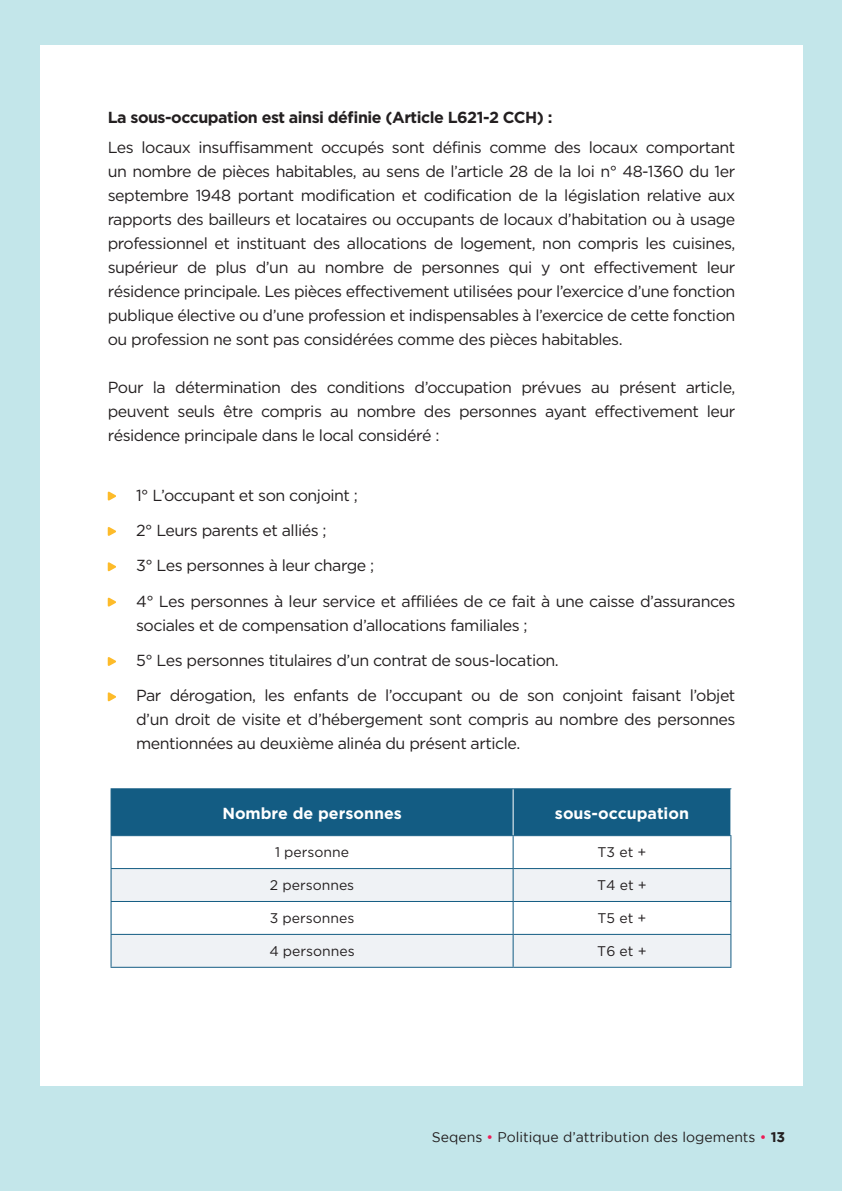
<style>
.page{position:relative;width:842px;height:1191px;background:#c3e6ea}
.page>*{position:absolute;margin:0;border:0;box-sizing:border-box;transform-origin:0 0}
.t1{font:16px/24px "Gotham";letter-spacing:-.03em;color:#231f20;text-align:justify}
.t2{font:700 16px "Gotham";letter-spacing:-.03em;color:#231f20}
.t3{font:700 16px "Gotham";color:#fff}
.t4{font:14px "Gotham";color:#231f20}
.t5{font:14px "Gotham";color:#231f20}
.s1{color:#ed1b56}
.s2{font-weight:700}
</style>
<div class="page">
<div style="left:40px;top:45px;width:762px;height:1041px;background:#fff"></div>
<svg style="left:108px;top:491px;width:8px;height:10px"></svg>
<svg style="left:108px;top:527px;width:8px;height:9px"></svg>
<svg style="left:108px;top:562px;width:8px;height:9px"></svg>
<svg style="left:108px;top:597px;width:8px;height:10px"></svg>
<svg style="left:108px;top:657px;width:8px;height:9px"></svg>
<svg style="left:108px;top:692px;width:8px;height:9px"></svg>
<div style="left:112px;top:789px;width:618px;height:46px;background:#135c83"></div>
<svg style="left:112px;top:836px;width:618px;height:32px"></svg>
<svg style="left:112px;top:869px;width:618px;height:97px;fill:#eff2f5"></svg>
<hr style="left:111px;top:788px;width:402px;height:1px;background:#135c83">
<hr style="left:111px;top:789px;width:1px;height:46px;background:#135c83">
<hr style="left:513px;top:788px;width:218px;height:1px;background:#135c83">
<hr style="left:111px;top:835px;width:402px;height:1px;background:#135c83">
<hr style="left:111px;top:836px;width:1px;height:32px;background:#135c83">
<hr style="left:513px;top:835px;width:218px;height:1px;background:#135c83">
<hr style="left:513px;top:836px;width:1px;height:32px;background:#135c83">
<hr style="left:730px;top:836px;width:1px;height:32px;background:#135c83">
<hr style="left:111px;top:868px;width:402px;height:1px;background:#135c83">
<hr style="left:111px;top:869px;width:1px;height:32px;background:#135c83">
<hr style="left:513px;top:868px;width:218px;height:1px;background:#135c83">
<hr style="left:513px;top:869px;width:1px;height:32px;background:#135c83">
<hr style="left:730px;top:869px;width:1px;height:32px;background:#135c83">
<hr style="left:111px;top:901px;width:402px;height:1px;background:#135c83">
<hr style="left:111px;top:902px;width:1px;height:32px;background:#135c83">
<hr style="left:513px;top:901px;width:218px;height:1px;background:#135c83">
<hr style="left:513px;top:902px;width:1px;height:32px;background:#135c83">
<hr style="left:730px;top:902px;width:1px;height:32px;background:#135c83">
<hr style="left:111px;top:934px;width:402px;height:1px;background:#135c83">
<hr style="left:111px;top:935px;width:1px;height:31px;background:#135c83">
<hr style="left:513px;top:934px;width:218px;height:1px;background:#135c83">
<hr style="left:513px;top:935px;width:1px;height:31px;background:#135c83">
<hr style="left:730px;top:935px;width:1px;height:31px;background:#135c83">
<hr style="left:111px;top:966px;width:402px;height:1px;background:#135c83">
<hr style="left:513px;top:966px;width:218px;height:1px;background:#135c83">
<hr style="left:513px;top:789px;width:1px;height:46px;background:#fff">
<p class="t2" style="left:108px;top:107px;width:446px">La sous-occupation est ainsi définie (Article L621-2 CCH) :</p>
<p class="t1" style="left:108px;top:135px;width:629px">Les locaux insuffisamment occupés sont définis comme des locaux comportant un nombre de pièces habitables, au sens de l’article 28 de la loi n° 48-1360 du 1er septembre 1948 portant modification et codification de la législation relative aux rapports des bailleurs et locataires ou occupants de locaux d’habitation ou à usage professionnel et instituant des allocations de logement, non compris les cuisines, supérieur de plus d’un au nombre de personnes qui y ont effectivement leur résidence principale. Les pièces effectivement utilisées pour l’exercice d’une fonction publique élective ou d’une profession et indispensables à l’exercice de cette fonction ou profession ne sont pas considérées comme des pièces habitables.</p>
<p class="t1" style="left:108px;top:375px;width:629px">Pour la détermination des conditions d’occupation prévues au présent article, peuvent seuls être compris au nombre des personnes ayant effectivement leur résidence principale dans le local considéré :</p>
<p class="t1" style="left:136px;top:482px;width:223px">1° L’occupant et son conjoint ;</p>
<p class="t1" style="left:136px;top:518px;width:192px">2° Leurs parents et alliés ;</p>
<p class="t1" style="left:136px;top:553px;width:240px">3° Les personnes à leur charge ;</p>
<p class="t1" style="left:136px;top:588px;width:601px">4° Les personnes à leur service et affiliées de ce fait à une caisse d’assurances sociales et de compensation d’allocations familiales ;</p>
<p class="t1" style="left:136px;top:648px;width:424px">5° Les personnes titulaires d’un contrat de sous-location.</p>
<p class="t1" style="left:136px;top:683px;width:601px">Par dérogation, les enfants de l’occupant ou de son conjoint faisant l’objet d’un droit de visite et d’hébergement sont compris au nombre des personnes mentionnées au deuxième alinéa du présent article.</p>
<p class="t3" style="left:222px;top:802px;width:181px">Nombre de personnes</p>
<p class="t3" style="left:555px;top:802px;width:136px">sous-occupation</p>
<p class="t4" style="left:275px;top:844px;width:76px">1 personne</p>
<p class="t4" style="left:597px;top:844px;width:50px">T3 et +</p>
<p class="t4" style="left:270px;top:877px;width:86px">2 personnes</p>
<p class="t4" style="left:597px;top:877px;width:51px">T4 et +</p>
<p class="t4" style="left:270px;top:910px;width:86px">3 personnes</p>
<p class="t4" style="left:597px;top:910px;width:50px">T5 et +</p>
<p class="t4" style="left:269px;top:943px;width:87px">4 personnes</p>
<p class="t4" style="left:597px;top:943px;width:51px">T6 et +</p>
<p class="t5" style="left:432px;top:1129px;width:355px">Seqens <span class="s1">•</span> Politique d’attribution des logements <span class="s1">•</span> <span class="s2">13</span></p>
</div>
